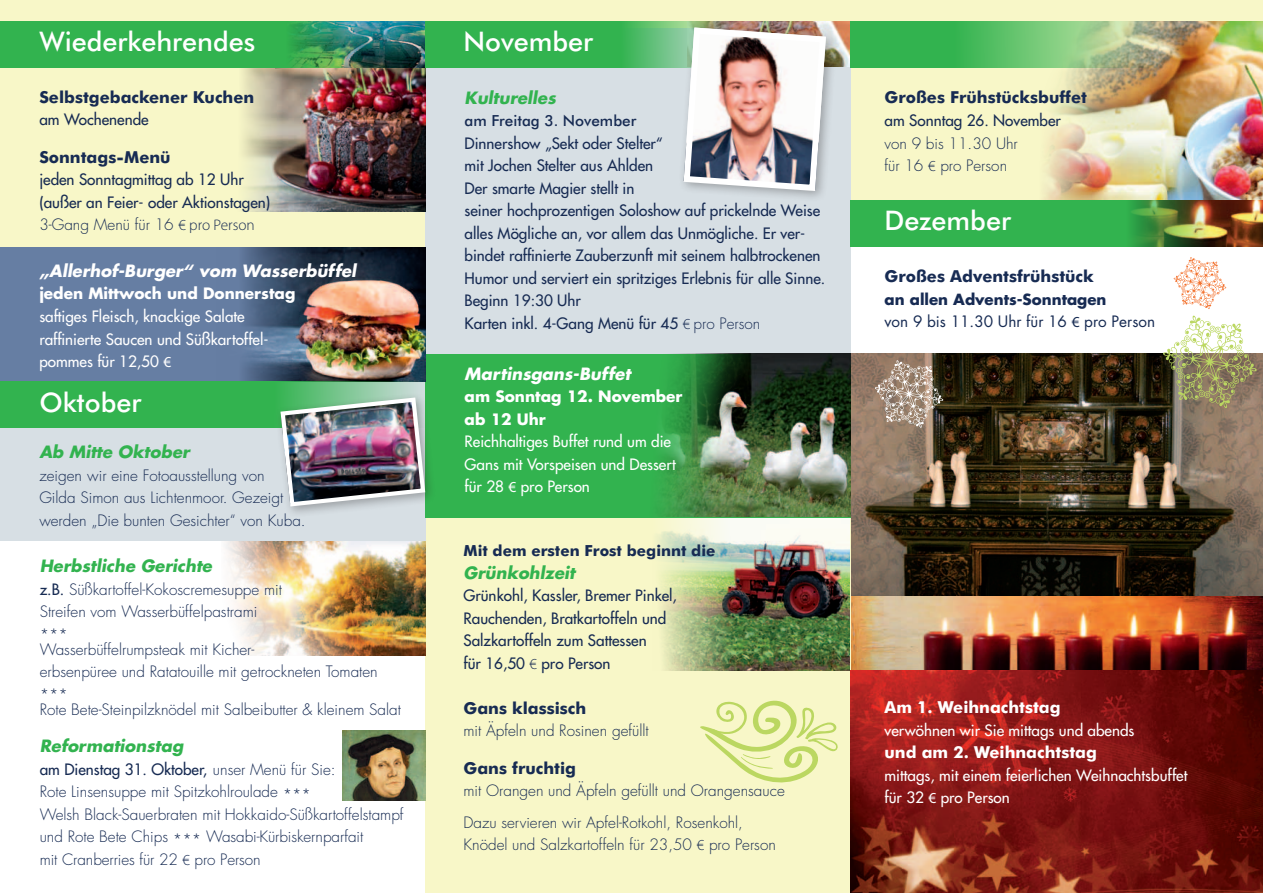
<style>
.page{position:relative;width:1263px;height:893px;background:#fff}
.page>*{position:absolute;margin:0;border:0;box-sizing:border-box;transform-origin:0 0}
.t1{font:500 27px "Futura BT";color:#fff}
.t2{font:700 16.5px "Futura BT";color:#172b53}
.t3{font:italic 700 16.5px "Futura";color:#32b34f}
.t4{font:italic 700 16.5px "Futura";color:#fff}
.t5{font:700 16.5px "Futura BT";color:#fff}
.t6{font:300 15.3px/22.5px "Futura";color:#172b53}
.t7{font:15.3px/22.5px "Futura";color:#172b53}
.t8{font:15.3px/22.5px "Futura";color:#fff}
.t9{font:700 15.3px/22.5px "Futura";color:#fff}
.t10{font:15.3px "Futura";color:#172b53}
.t11{font:700 15.3px "Futura BT";color:#172b53}
.t12{font:500 15.3px "Futura BT";color:#172b53}
.t13{font:700 15px "Futura";color:#172b53}
.s1{font-weight:300}
.s2{font-family:"Myriad Pro";font-weight:300}
.s3{font-family:"Myriad Pro"}
.s4{font-weight:400}
</style>
<div class="page">
<img style="left:850px;top:595px;width:413px;height:76px">
<img style="left:850px;top:354px;width:413px;height:241px">
<div style="left:850px;top:0;width:413px;height:200px;background:#f8f7c8"></div>
<div style="left:425px;top:0;width:425px;height:893px;background:#f8f7c8"></div>
<div style="left:0;top:0;width:425px;height:281px;background:#f8f7c8"></div>
<div style="left:0;top:381px;width:425px;height:160px;background:#d7dfe4"></div>
<div style="left:425px;top:29px;width:425px;height:325px;background:#d7dfe4"></div>
<img style="left:401px;top:21px;width:24px;height:47px">
<img style="left:0;top:21px;width:401px;height:47px">
<img style="left:657px;top:518px;width:193px;height:153px">
<div style="left:425px;top:354px;width:425px;height:164px;background:#32b34f"></div>
<img style="left:659px;top:354px;width:191px;height:163px">
<img style="left:1239px;top:200px;width:24px;height:46px">
<svg style="left:850px;top:200px;width:389px;height:47px;fill:#32b34f"></svg>
<div style="left:0;top:247px;width:425px;height:135px;background:#667ea3"></div>
<img style="left:243px;top:248px;width:182px;height:133px">
<img style="left:755px;top:21px;width:95px;height:46px">
<svg style="left:425px;top:21px;width:330px;height:47px;fill:#32b34f"></svg>
<svg style="left:850px;top:21px;width:188px;height:47px;fill:#32b34f"></svg>
<svg style="left:1163px;top:315px;width:94px;height:93px"></svg>
<svg style="left:1173px;top:257px;width:53px;height:52px"></svg>
<svg style="left:875px;top:360px;width:68px;height:68px"></svg>
<img style="left:225px;top:541px;width:200px;height:115px">
<img style="left:242px;top:68px;width:183px;height:144px">
<img style="left:1038px;top:21px;width:225px;height:179px">
<div style="left:0;top:381px;width:425px;height:47px;background:#32b34f"></div>
<img style="left:850px;top:671px;width:413px;height:222px">
<img style="left:342px;top:730px;width:83px;height:70px">
<div style="left:678px;top:22px;width:159px;height:180px;background:#231f20;opacity:.33"></div>
<img style="left:680px;top:24px;width:149px;height:170px">
<div style="left:275px;top:392px;width:162px;height:126px;background:#231f20;opacity:.33"></div>
<img style="left:278px;top:395px;width:149px;height:114px">
<svg style="left:700px;top:700px;width:138px;height:83px"></svg>
<h1 class="t1" style="left:39px;top:25px;width:217px">Wiederkehrendes</h1>
<p class="t2" style="left:39px;top:87px;width:216px">Selbstgebackener Kuchen</p>
<p class="t7" style="left:39px;top:108px;width:111px">am Wochenende</p>
<p class="t2" style="left:39px;top:147px;width:133px">Sonntags-Menü</p>
<p class="t7" style="left:39px;top:168px;width:232px">jeden Sonntagmittag ab 12 Uhr (außer an Feier- oder Aktionstagen)<br><span class="s1">3-Gang Menü für 16</span> <span class="s2">€ pro Person</span></p>
<p class="t4" style="left:39px;top:259px;width:318px">„Allerhof-Burger“ vom Wasserbüffel</p>
<p class="t9" style="left:39px;top:282px;width:258px">jeden Mittwoch und Donnerstag</p>
<p class="t8" style="left:39px;top:305px;width:231px">saftiges Fleisch, knackige Salate raffinierte Saucen und Süßkartoffel&shy;pommes für 12,50 <span class="s3">€</span></p>
<h1 class="t1" style="left:39px;top:386px;width:104px">Oktober</h1>
<p class="t3" style="left:39px;top:440px;width:152px">Ab Mitte Oktober</p>
<p class="t6" style="left:39px;top:464px;width:268px">zeigen wir eine Fotoausstellung von<br>Gilda Simon aus Lichtenmoor. Gezeigt werden „Die bunten Gesichter“ von Kuba.</p>
<p class="t3" style="left:40px;top:555px;width:174px">Herbstliche Gerichte</p>
<p class="t6" style="left:40px;top:578px;width:244px"><span class="s4">z.B.</span> Süßkartoffel-Kokoscremesuppe mit<br>Streifen vom Wasserbüffelpastrami ***</p>
<p class="t6" style="left:40px;top:638px;width:340px">Wasserbüffelrumpsteak mit Kicher-<br>erbsenpüree und Ratatouille mit getrockneten Tomaten ***</p>
<p class="t6" style="left:40px;top:698px;width:363px">Rote Bete-Steinpilzknödel mit Salbeibutter &amp; kleinem Salat</p>
<p class="t3" style="left:40px;top:735px;width:145px">Reformationstag</p>
<p class="t6" style="left:40px;top:758px;width:365px"><span class="s4">am Dienstag 31. Oktober,</span> unser Menü für Sie:<br>Rote Linsensuppe mit Spitzkohlroulade ***<br>Welsh Black-Sauerbraten mit Hokkaido-Süßkartoffelstampf und Rote Bete Chips *** Wasabi-Kürbiskernparfait<br>mit Cranberries für 22 <span class="s3">€</span> pro Person</p>
<h1 class="t1" style="left:463px;top:25px;width:131px">November</h1>
<p class="t3" style="left:465px;top:86px;width:93px">Kulturelles</p>
<p class="t12" style="left:465px;top:111px;width:173px">am Freitag 3. November</p>
<p class="t7" style="left:465px;top:132px;width:362px">Dinnershow „Sekt oder Stelter“<br>mit Jochen Stelter aus Ahlden<br>Der smarte Magier stellt in<br>seiner hochprozentigen Soloshow auf prickelnde Weise alles Mögliche an, vor allem das Unmögliche. Er ver&shy;bindet raffinierte Zauberzunft mit seinem halbtrockenen Humor und serviert ein spritziges Erlebnis für alle Sinne.<br>Beginn 19:30 Uhr<br>Karten inkl. 4-Gang Menü für 45 <span class="s2">€</span> <span class="s1">pro Person</span></p>
<p class="t4" style="left:465px;top:362px;width:168px">Martinsgans-Buffet</p>
<p class="t9" style="left:465px;top:385px;width:219px">am Sonntag 12. November ab 12 Uhr</p>
<p class="t8" style="left:465px;top:430px;width:213px">Reichhaltiges Buffet rund um die<br>Gans mit Vorspeisen und Dessert für 28 <span class="s3">€</span> pro Person</p>
<p class="t11" style="left:463px;top:542px;width:253px">Mit dem ersten Frost beginnt die</p>
<p class="t3" style="left:463px;top:561px;width:113px">Grünkohlzeit</p>
<p class="t7" style="left:463px;top:584px;width:215px">Grünkohl, Kassler, Bremer Pinkel,<br>Rauchenden, Bratkartoffeln und<br>Salzkartoffeln zum Sattessen<br>für 16,50 <span class="s2">€</span> pro Person</p>
<p class="t2" style="left:463px;top:698px;width:124px">Gans klassisch</p>
<p class="t6" style="left:463px;top:720px;width:187px">mit Äpfeln und Rosinen gefüllt</p>
<p class="t2" style="left:463px;top:758px;width:114px">Gans fruchtig</p>
<p class="t6" style="left:463px;top:775px;width:323px;line-height:31.5px">mit Orangen und Äpfeln gefüllt und Orangensauce<br>Dazu servieren wir Apfel-Rotkohl, Rosenkohl,</p>
<p class="t6" style="left:463px;top:834px;width:314px">Knödel und Salzkartoffeln für 23,50 <span class="s3">€</span> pro Person</p>
<p class="t2" style="left:884px;top:88px;width:204px">Großes Frühstücksbuffet</p>
<p class="t7" style="left:884px;top:109px;width:178px">am Sonntag 26. November</p>
<p class="t6" style="left:884px;top:132px;width:135px">von 9 bis 11.30 Uhr für 16 <span class="s3">€</span> pro Person</p>
<h1 class="t1" style="left:884px;top:204px;width:128px">Dezember</h1>
<p class="t2" style="left:884px;top:266px;width:211px">Großes Adventsfrühstück</p>
<p class="t13" style="left:884px;top:289px;width:223px">an allen Advents-Sonntagen</p>
<p class="t10" style="left:884px;top:311px;width:272px">von 9 bis 11.30 Uhr für 16 <span class="s3">€</span> pro Person</p>
<p class="t5" style="left:884px;top:697px;width:178px">Am 1. Weihnachtstag</p>
<p class="t8" style="left:884px;top:719px;width:251px">verwöhnen wir Sie mittags und abends</p>
<p class="t5" style="left:884px;top:742px;width:214px">und am 2. Weihnachtstag</p>
<p class="t8" style="left:884px;top:764px;width:304px">mittags, mit einem feierlichen Weihnachtsbuffet für 32 <span class="s3">€</span> pro Person</p>
</div>
